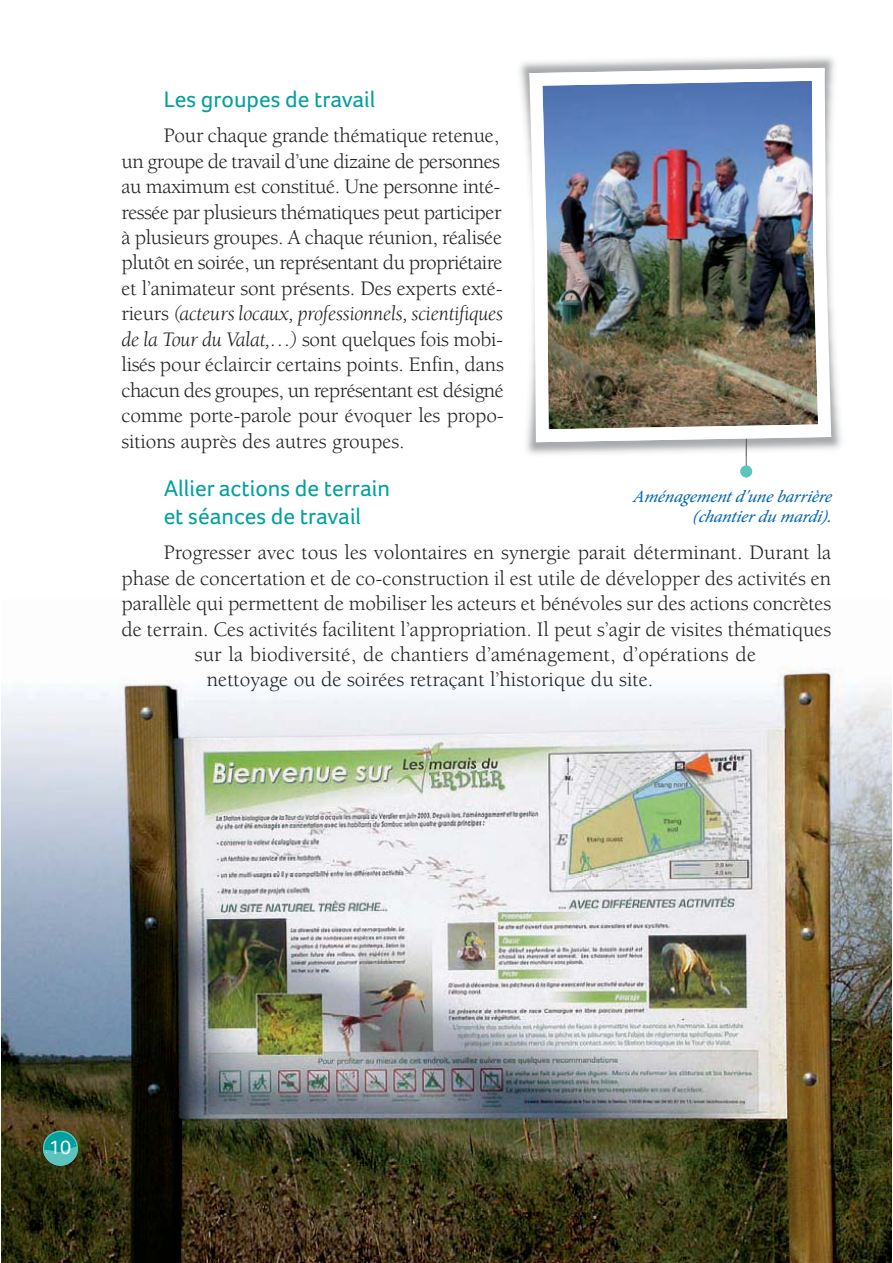
<style>
.page{position:relative;width:893px;height:1263px;background:#fff}
.page>*{position:absolute;margin:0;border:0;box-sizing:border-box;transform-origin:0 0}
.t1{font:23.4px/28px "Foco";color:#00a09e}
.t2{font:21.15px/25.5px "Berkeley";letter-spacing:-.01em;color:#231f20}
.t3{font:20.1px "Foco";color:#fff}
.t4{font:italic 16.95px/20.4px "Adobe Hebrew";letter-spacing:-.01em;color:#0066b3;text-align:right}
.s1{font-style:italic}
</style>
<div class="page">
<img style="left:1px;top:667px;width:890px;height:596px">
<hr style="left:746px;top:409px;width:1px;height:68px;background:#6d6e70">
<div style="left:740px;top:465px;width:12px;height:12px;background:#5bc4be;border-radius:50%"></div>
<svg style="left:43px;top:1131px;width:35px;height:35px"></svg>
<img style="left:520px;top:57px;width:321px;height:403px">
<img style="left:746px;top:442px;width:1px;height:14px">
<img style="left:529px;top:68px;width:302px;height:374px">
<img style="left:125px;top:674px;width:711px;height:589px">
<p class="t1" style="left:164px;top:87px;width:213px">Les groupes de travail</p>
<p class="t2" style="left:122px;top:125px;width:384px;text-indent:42px">Pour chaque grande thématique retenue, un groupe de travail d’une dizaine de personnes au maximum est constitué. Une personne inté&shy;ressée par plusieurs thématiques peut participer à plusieurs groupes. A chaque réunion, réalisée plutôt en soirée, un représentant du propriétaire et l’animateur sont présents. Des experts exté&shy;rieurs <span class="s1">(acteurs locaux, professionnels, scientifiques de la Tour du Valat,…)</span> sont quelques fois mobi&shy;lisés pour éclaircir certains points. Enfin, dans chacun des groupes, un représentant est désigné comme porte-parole pour évoquer les propo&shy;sitions auprès des autres groupes.</p>
<p class="t1" style="left:164px;top:476px;width:228px">Allier actions de terrain et séances de travail</p>
<p class="t2" style="left:164px;top:542px;width:669px">Progresser avec tous les volontaires en synergie parait déterminant. Durant la</p>
<p class="t2" style="left:122px;top:567px;width:711px">phase de concertation et de co-construction il est utile de développer des activités en</p>
<p class="t2" style="left:122px;top:593px;width:711px">parallèle qui permettent de mobiliser les acteurs et bénévoles sur des actions concrètes</p>
<p class="t2" style="left:122px;top:618px;width:711px">de terrain. Ces activités facilitent l’appropriation. Il peut s’agir de visites thématiques</p>
<p class="t2" style="left:195px;top:644px;width:563px">sur la biodiversité, de chantiers d’aménagement, d’opérations de</p>
<p class="t2" style="left:207px;top:669px;width:448px">nettoyage ou de soirées retraçant l’historique du site.</p>
<p class="t4" style="left:633px;top:488px;width:204px">Aménagement d 'une barrière (chantierdu mardi).</p>
<p class="t3" style="left:49px;top:1139px;width:24px">10</p>
</div>
